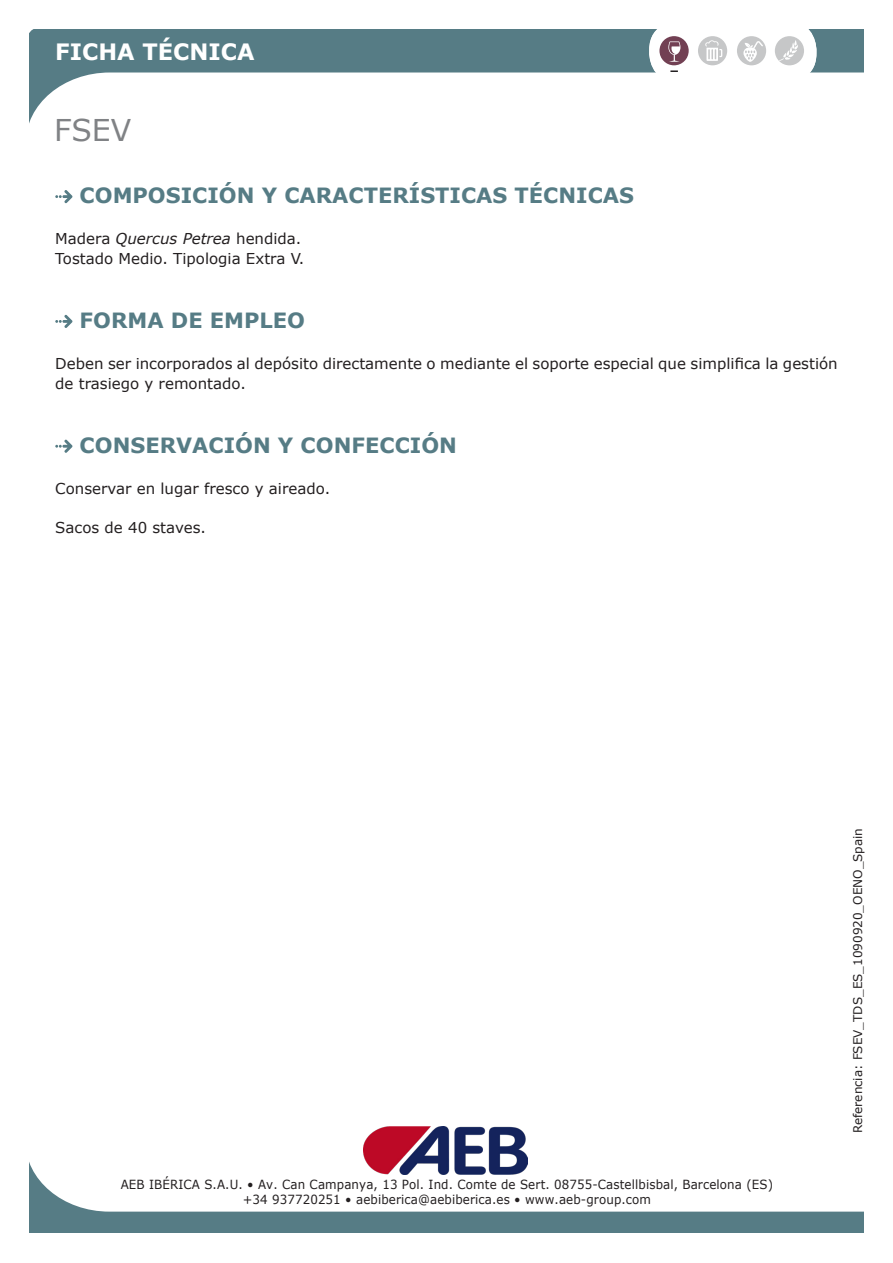
<style>
.page{position:relative;width:893px;height:1263px;background:#fff}
.page>*{position:absolute;margin:0;border:0;box-sizing:border-box;transform-origin:0 0}
.t1{font:30px "Verdana";color:#808285}
.t2{font:700 22.5px "Verdana";color:#fff}
.t3{font:700 21px "Verdana";color:#567c85}
.t4{font:15px/19.5px "Verdana";color:#231f20}
.t5{font:12.6px/15.1px "Verdana";letter-spacing:.01em;color:#231f20;text-align:center;scale:.94 1}
.t6{font:12px "Verdana";color:#231f20}
.s1{font-style:italic}
</style>
<div class="page">
<svg style="left:30px;top:30px;width:833px;height:91px"></svg>
<div style="left:649px;top:22px;width:167px;height:60px;background:#fff;border-radius:28px"></div>
<svg style="left:670px;top:70px;width:8px;height:2px"></svg>
<div style="left:775px;top:36px;width:29px;height:29px;background:#c6c7c8;border-radius:50%"></div>
<svg style="left:779px;top:40px;width:19px;height:21px"></svg>
<div style="left:737px;top:36px;width:29px;height:29px;background:#c6c7c8;border-radius:50%"></div>
<div style="left:659px;top:36px;width:30px;height:29px;background:#724053;border-radius:50%"></div>
<div style="left:698px;top:36px;width:29px;height:29px;background:#c6c7c8;border-radius:50%"></div>
<svg style="left:705px;top:40px;width:17px;height:21px"></svg>
<svg style="left:668px;top:41px;width:12px;height:21px"></svg>
<svg style="left:743px;top:41px;width:20px;height:21px"></svg>
<svg style="left:29px;top:1162px;width:835px;height:71px"></svg>
<img style="left:363px;top:1126px;width:165px;height:48px">
<svg style="left:55px;top:190px;width:17px;height:13px"></svg>
<svg style="left:55px;top:315px;width:17px;height:13px"></svg>
<svg style="left:55px;top:440px;width:17px;height:13px"></svg>
<h2 class="t2" style="left:55px;top:36px;width:201px">FICHA TÉCNICA</h2>
<p class="t1" style="left:54px;top:110px;width:79px">FSEV</p>
<p class="t3" style="left:80px;top:181px;width:556px">COMPOSICIÓN Y CARACTERÍSTICAS TÉCNICAS</p>
<p class="t4" style="left:55px;top:229px;width:248px">Madera <span class="s1">Quercus Petrea</span> hendida.</p>
<p class="t4" style="left:55px;top:248px;width:250px">Tostado Medio. Tipologia Extra V.</p>
<p class="t3" style="left:80px;top:305px;width:227px">FORMA DE EMPLEO</p>
<p class="t4" style="left:55px;top:354px;width:784px">Deben ser incorporados al depósito directamente o mediante el soporte especial que simplifica la gestión de trasiego y remontado.</p>
<p class="t3" style="left:80px;top:430px;width:379px">CONSERVACIÓN Y CONFECCIÓN</p>
<p class="t4" style="left:55px;top:478px;width:276px">Conservar en lugar fresco y aireado.</p>
<p class="t4" style="left:55px;top:517px;width:152px">Sacos de 40 staves.</p>
<p class="t5" style="left:121px;top:1177px;width:695px">AEB IBÉRICA S.A.U. • Av. Can Campanya, 13 Pol. Ind. Comte de Sert. 08755-Castellbisbal, Barcelona (ES) +34 937720251 • aebiberica@aebiberica.es • www.aeb-group.com</p>
<p class="t6" style="left:849px;top:1133px;width:307px;rotate:-90deg">Referencia: FSEV_TDS_ES_1090920_OENO_Spain</p>
</div>
